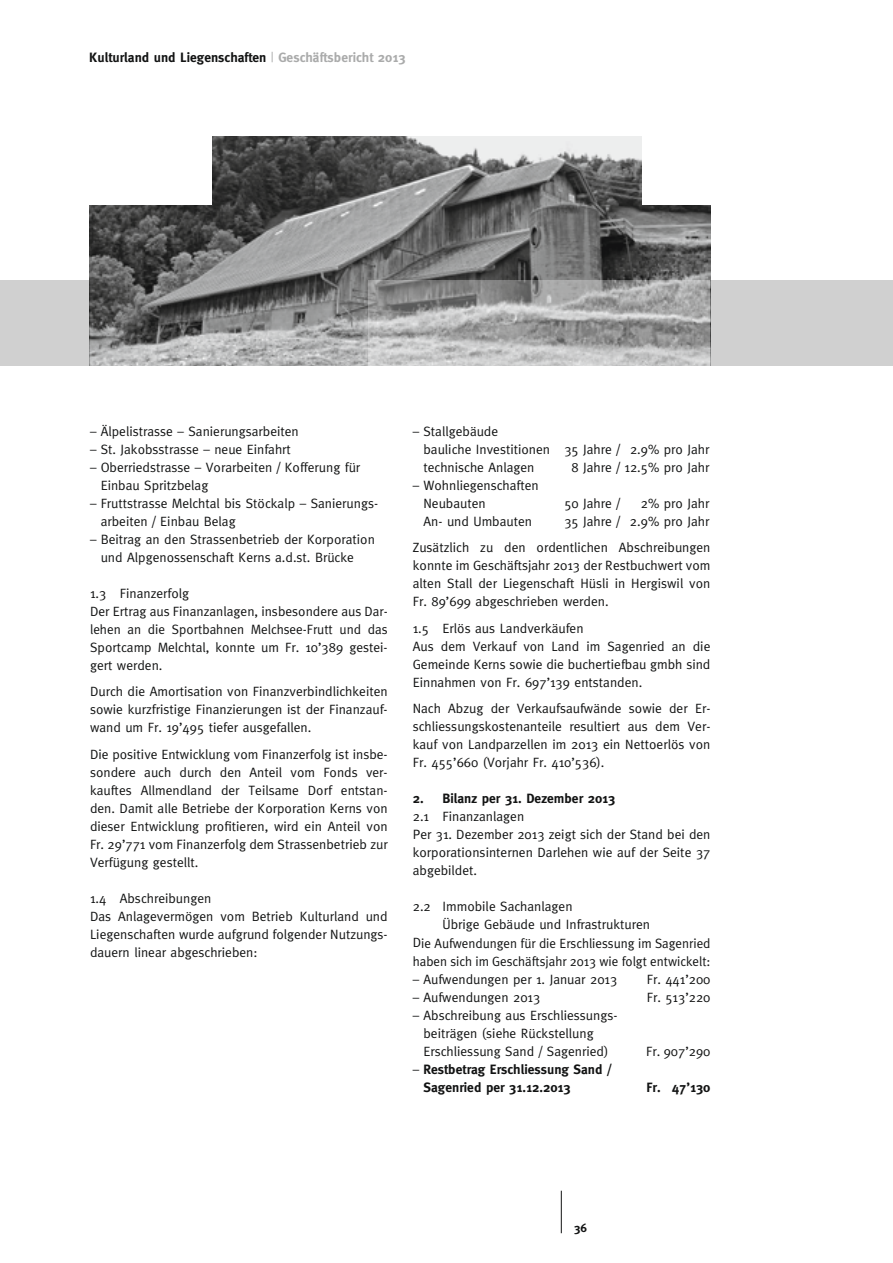
<style>
.page{position:relative;width:893px;height:1263px;background:#fff}
.page>*{position:absolute;margin:0;border:0;box-sizing:border-box;transform-origin:0 0}
.t1{font:13.5px/18px "Meta";color:#121313}
.t2{font:700 13.5px/18px "Meta";color:#121313}
.t3{font:700 12px "Meta";color:#121313}
.s1{font-weight:400;color:#aaabab}
.s2{color:#aaabab}
.s3{color:#fff}
.s4{font-weight:400}
</style>
<div class="page">
<hr style="left:561px;top:1191px;width:1px;height:42px;background:#121313">
<img style="left:89px;top:136px;width:621px;height:230px">
<div style="left:0;top:281px;width:90px;height:85px;background:#d0d0d0"></div>
<div style="left:89px;top:136px;width:123px;height:68px;background:#fff"></div>
<div style="left:642px;top:136px;width:68px;height:68px;background:#fff"></div>
<div style="left:710px;top:281px;width:183px;height:85px;background:#d0d0d0"></div>
<svg style="left:369px;top:281px;width:341px;height:85px"></svg>
<p class="t2" style="left:89px;top:48px;width:318px">Kulturland und Liegenschaften <span class="s1">|</span> <span class="s2">Geschäftsbericht 2013</span></p>
<p class="t1" style="left:90px;top:422px;width:210px">– Älpelistrasse – Sanierungsarbeiten</p>
<p class="t1" style="left:90px;top:440px;width:202px">– St. Jakobsstrasse – neue Einfahrt</p>
<p class="t1" style="left:101px;top:458px;width:261px;text-indent:-11px">– Oberriedstrasse – Vorarbeiten / Kofferung für<br>Einbau Spritzbelag</p>
<p class="t1" style="left:101px;top:494px;width:279px;text-indent:-11px">– Fruttstrasse Melchtal bis Stöckalp – Sanierungs&shy;arbeiten / Einbau Belag</p>
<p class="t1" style="left:101px;top:530px;width:276px;text-indent:-11px">– Beitrag an den Strassenbetrieb der Korporation und Alpgenossenschaft Kerns a.d.st. Brücke</p>
<p class="t1" style="left:90px;top:584px;width:299px">1.3 Finanzerfolg<br>Der Ertrag aus Finanzanlagen, insbesondere aus Dar&shy;lehen an die Sportbahnen Melchsee-Frutt und das Sportcamp Melchtal, konnte um Fr. 10’389 gestei&shy;gert werden.</p>
<p class="t1" style="left:90px;top:683px;width:299px;text-align:justify">Durch die Amortisation von Finanzverbindlichkeiten sowie kurzfristige Finanzierungen ist der Finanzauf&shy;wand um Fr. 19’495 tiefer ausgefallen.</p>
<p class="t1" style="left:90px;top:745px;width:299px;text-align:justify">Die positive Entwicklung vom Finanzerfolg ist insbe&shy;sondere auch durch den Anteil vom Fonds ver&shy;kauftes Allmendland der Teilsame Dorf entstan&shy;den. Damit alle Betriebe der Korporation Kerns von dieser Entwicklung profitieren, wird ein Anteil von Fr. 29’771 vom Finanzerfolg dem Strassenbetrieb zur Verfügung gestellt.</p>
<p class="t1" style="left:90px;top:889px;width:299px">1.4 Abschreibungen<br>Das Anlagevermögen vom Betrieb Kulturland und Liegenschaften wurde aufgrund folgender Nutzungs&shy;dauern linear abgeschrieben:</p>
<p class="t1" style="left:423px;top:422px;width:287px;text-indent:-11px">– Stallgebäude<br>bauliche Investitionen 35 Jahre / <span class="s3">1</span>2.9% pro Jahr technische Anlagen</p>
<p class="t1" style="left:572px;top:458px;width:139px">8 Jahre / 12.5% pro Jahr</p>
<p class="t1" style="left:423px;top:476px;width:117px;text-indent:-11px">– Wohnliegenschaften<br>Neubauten</p>
<p class="t1" style="left:564px;top:494px;width:57px">50 Jahre /</p>
<p class="t1" style="left:641px;top:494px;width:70px">2% pro Jahr</p>
<p class="t1" style="left:413px;top:508px;width:299px;line-height:26.5px;text-align:right">35 Jahre / 2.9% pro Jahr<br>Zusätzlich zu den ordentlichen Abschreibungen</p>
<p class="t1" style="left:413px;top:557px;width:299px;text-align:justify">konnte im Geschäftsjahr 2013 der Restbuchwert vom alten Stall der Liegenschaft Hüsli in Hergiswil von Fr. 89’699 abgeschrieben werden.</p>
<p class="t1" style="left:413px;top:619px;width:299px">1.5 Erlös aus Landverkäufen<br>Aus dem Verkauf von Land im Sagenried an die Gemeinde Kerns sowie die buchertiefbau gmbh sind Einnahmen von Fr. 697’139 entstanden.</p>
<p class="t1" style="left:413px;top:700px;width:299px;text-align:justify">Nach Abzug der Verkaufsaufwände sowie der Er&shy;schliessungskostenanteile resultiert aus dem Ver&shy;kauf von Landparzellen im 2013 ein Nettoerlös von Fr. 455’660 (Vorjahr Fr. 410’536).</p>
<p class="t2" style="left:413px;top:790px;width:204px">2. Bilanz per 31. Dezember 2013</p>
<p class="t1" style="left:413px;top:807px;width:299px">2.1 Finanzanlagen<br>Per 31. Dezember 2013 zeigt sich der Stand bei den korporationsinternen Darlehen wie auf der Seite 37 abgebildet.</p>
<p class="t1" style="left:413px;top:897px;width:161px">2.2 Immobile Sachanlagen</p>
<p class="t1" style="left:443px;top:915px;width:209px">Übrige Gebäude und Infrastrukturen</p>
<p class="t1" style="left:413px;top:934px;width:299px">Die Aufwendungen für die Erschliessung im Sagenried</p>
<p class="t1" style="left:413px;top:952px;width:299px">haben sich im Geschäftsjahr 2013 wie folgt entwickelt:</p>
<p class="t1" style="left:413px;top:970px;width:206px">– Aufwendungen per 1. Januar 2013</p>
<p class="t1" style="left:647px;top:970px;width:65px">Fr. 441’200</p>
<p class="t1" style="left:413px;top:988px;width:129px">– Aufwendungen 2013</p>
<p class="t1" style="left:647px;top:988px;width:65px">Fr. 513’220</p>
<p class="t1" style="left:423px;top:1006px;width:196px;text-indent:-11px">– Abschreibung aus Erschliessungs&shy;beiträgen (siehe Rückstellung<br>Erschliessung Sand / Sagenried)</p>
<p class="t1" style="left:423px;top:512px;width:110px">An- und Umbauten</p>
<p class="t1" style="left:646px;top:1042px;width:66px">Fr. 907’290</p>
<p class="t2" style="left:423px;top:1060px;width:190px;text-indent:-11px"><span class="s4">–</span> Restbetrag Erschliessung Sand /<br>Sagenried per 31.12.2013</p>
<p class="t2" style="left:646px;top:1078px;width:65px">Fr. 47’130</p>
<p class="t3" style="left:574px;top:1221px;width:14px">36</p>
</div>
